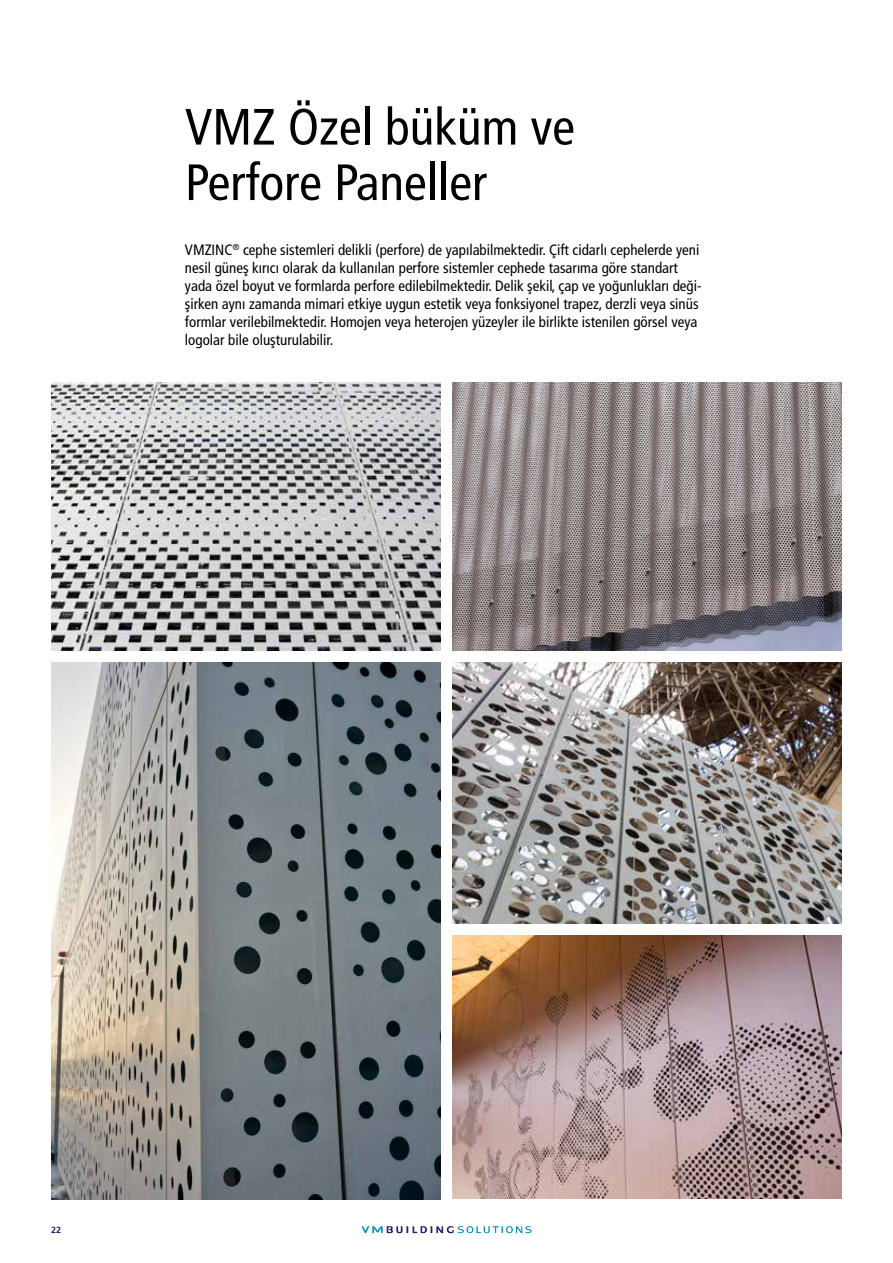
<style>
.page{position:relative;width:893px;height:1263px;background:#fff}
.page>*{position:absolute;margin:0;border:0;box-sizing:border-box;transform-origin:0 0}
.t1{font:condensed 51px/55.5px "Frutiger LT Pro";color:#000}
.t2{font:condensed 15px/18px "Frutiger LT Pro";color:#000}
.t3{font:700 9px "Frutiger LT Pro";color:#311c67}
</style>
<div class="page">
<svg style="left:361px;top:1226px;width:171px;height:7px"></svg>
<img style="left:51px;top:383px;width:389px;height:268px">
<img style="left:51px;top:663px;width:389px;height:536px">
<img style="left:453px;top:383px;width:389px;height:268px">
<img style="left:453px;top:935px;width:389px;height:264px">
<img style="left:453px;top:662px;width:389px;height:262px">
<h1 class="t1" style="left:185px;top:99px;width:391px">VMZ Özel büküm ve<br>Perfore Paneller</h1>
<p class="t2" style="left:185px;top:241px;width:518px">VMZINC<sup>®</sup> cephe sistemleri delikli (perfore) de yapılabilmektedir. Çift cidarlı cephelerde yeni nesil güneş kırıcı olarak da kullanılan perfore sistemler cephede tasarıma göre standart yada özel boyut ve formlarda perfore edilebilmektedir. Delik şekil, çap ve yoğunlukları deği&shy;şirken aynı zamanda mimari etkiye uygun estetik veya fonksiyonel trapez, derzli veya sinüs formlar verilebilmektedir. Homojen veya heterojen yüzeyler ile birlikte istenilen görsel veya logolar bile oluşturulabilir.</p>
<p class="t3" style="left:51px;top:1224px;width:12px">22</p>
</div>
